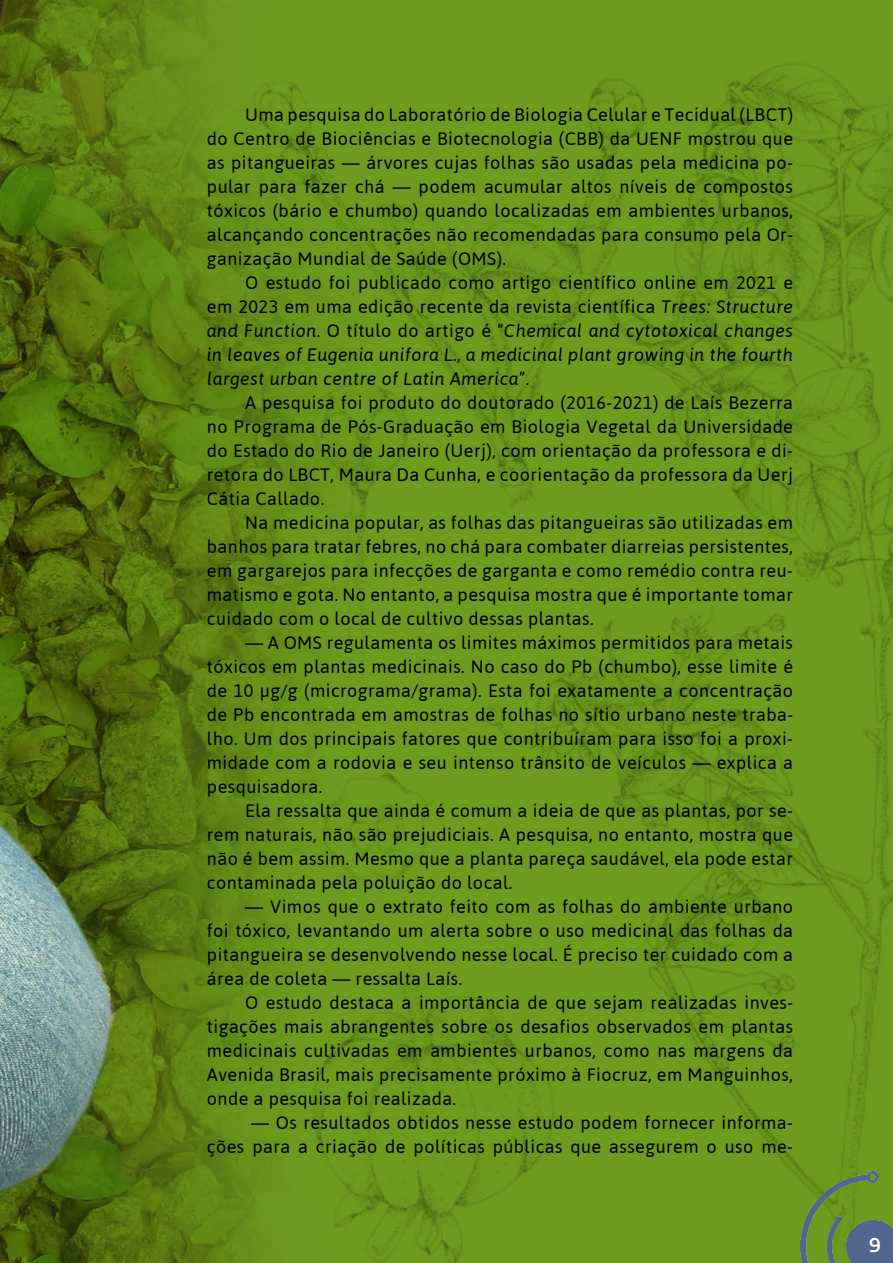
<style>
.page{position:relative;width:893px;height:1263px;background:#fff}
.page>*{position:absolute;margin:0;border:0;box-sizing:border-box;transform-origin:0 0}
.t1{font:600 21px "Titillium Web";color:#fff}
.t2{font:18px/24px "Asap";letter-spacing:.025em;color:#000;text-align:justify}
.t3{font:italic 18px/24px "Asap";letter-spacing:.025em;color:#000;text-align:justify}
.s1{font-style:normal}
</style>
<div class="page">
<img style="left:0;top:0;width:893px;height:1263px">
<p class="t2" style="left:207px;top:102px;width:588px;text-indent:38px">Uma pesquisa do Laboratório de Biologia Celular e Tecidual (LBCT) do Centro de Biociências e Biotecnologia (CBB) da UENF mostrou que as pitangueiras — árvores cujas folhas são usadas pela medicina po&shy;pular para fazer chá — podem acumular altos níveis de compostos tóxicos (bário e chumbo) quando localizadas em ambientes urbanos, alcançando concentrações não recomendadas para consumo pela Or&shy;ganização Mundial de Saúde (OMS).</p>
<p class="t3" style="left:207px;top:270px;width:588px;text-indent:38px"><span class="s1">O estudo foi publicado como artigo científico online em 2021 e em 2023 em uma edição recente da revista científica</span> Trees: Structure and Function<span class="s1">. O título do artigo é “</span>Chemical and cytotoxical changes in leaves of Eugenia unifora L., a medicinal plant growing in the fourth largest urban centre of Latin America<span class="s1">”.</span></p>
<p class="t2" style="left:207px;top:390px;width:588px;text-indent:38px">A pesquisa foi produto do doutorado (2016-2021) de Laís Bezerra no Programa de Pós-Graduação em Biologia Vegetal da Universidade do Estado do Rio de Janeiro (Uerj), com orientação da professora e di&shy;retora do LBCT, Maura Da Cunha, e coorientação da professora da Uerj Cátia Callado.</p>
<p class="t2" style="left:207px;top:510px;width:588px;text-indent:38px">Na medicina popular, as folhas das pitangueiras são utilizadas em banhos para tratar febres, no chá para combater diarreias persistentes, em gargarejos para infecções de garganta e como remédio contra reu&shy;matismo e gota. No entanto, a pesquisa mostra que é importante tomar cuidado com o local de cultivo dessas plantas.</p>
<p class="t2" style="left:207px;top:630px;width:588px;text-indent:38px">— A OMS regulamenta os limites máximos permitidos para metais tóxicos em plantas medicinais. No caso do Pb (chumbo), esse limite é de 10 μg/g (micrograma/grama). Esta foi exatamente a concentração de Pb encontrada em amostras de folhas no sítio urbano neste traba&shy;lho. Um dos principais fatores que contribuíram para isso foi a proxi&shy;midade com a rodovia e seu intenso trânsito de veículos — explica a pesquisadora.</p>
<p class="t2" style="left:207px;top:798px;width:588px;text-indent:38px">Ela ressalta que ainda é comum a ideia de que as plantas, por se&shy;rem naturais, não são prejudiciais. A pesquisa, no entanto, mostra que não é bem assim. Mesmo que a planta pareça saudável, ela pode estar contaminada pela poluição do local.</p>
<p class="t2" style="left:207px;top:894px;width:588px;text-indent:38px">— Vimos que o extrato feito com as folhas do ambiente urbano foi tóxico, levantando um alerta sobre o uso medicinal das folhas da pitangueira se desenvolvendo nesse local. É preciso ter cuidado com a área de coleta — ressalta Laís.</p>
<p class="t2" style="left:207px;top:990px;width:588px;text-indent:38px">O estudo destaca a importância de que sejam realizadas inves&shy;tigações mais abrangentes sobre os desafios observados em plantas medicinais cultivadas em ambientes urbanos, como nas margens da Avenida Brasil, mais precisamente próximo à Fiocruz, em Manguinhos, onde a pesquisa foi realizada.</p>
<p class="t2" style="left:207px;top:1110px;width:588px;text-align:right">— Os resultados obtidos nesse estudo podem fornecer informa-<br>ções para a criação de políticas públicas que assegurem o uso me-</p>
<p class="t1" style="left:865px;top:1219px;width:13px">9</p>
<p class="t1" style="left:869px;top:1229px;width:13px">9</p>
</div>
